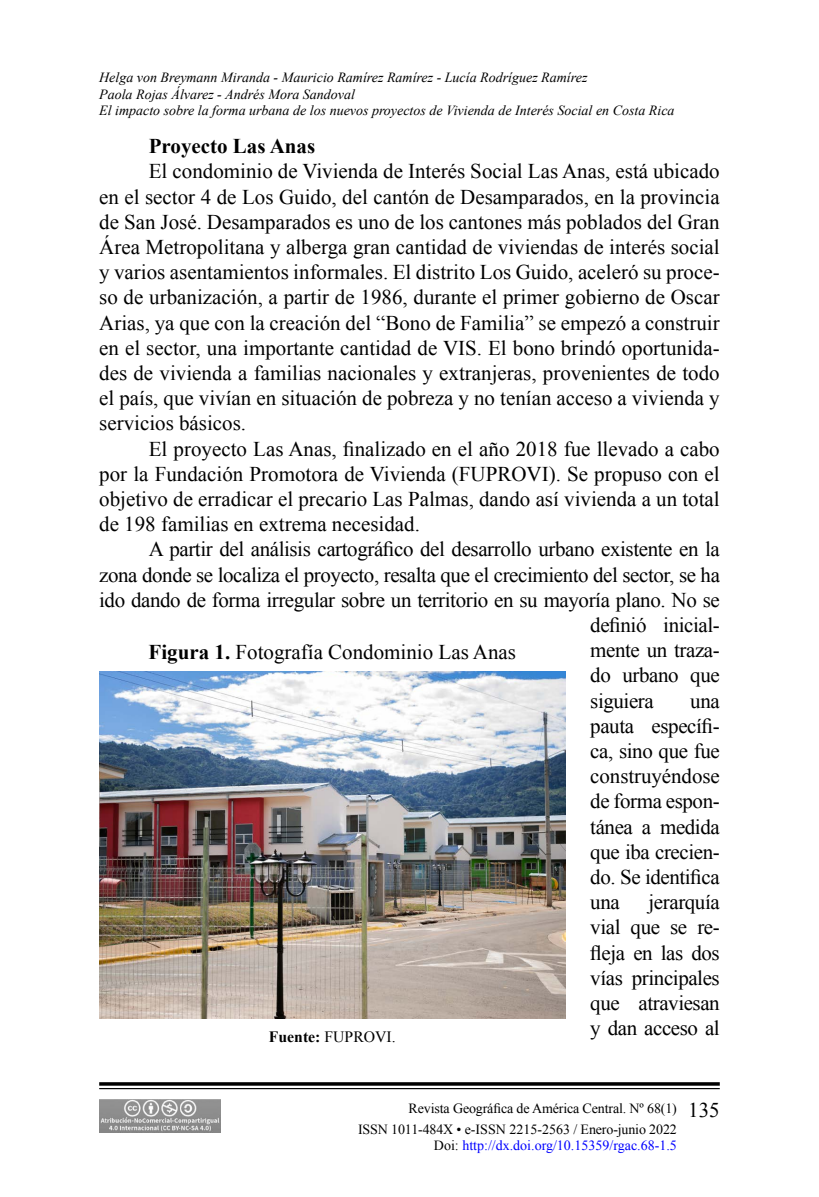
<style>
.page{position:relative;width:819px;height:1197px;background:#fff}
.page>*{position:absolute;margin:0;border:0;box-sizing:border-box;transform-origin:0 0}
.t1{font:21px/25.2px "Times New Roman";letter-spacing:-.02em;color:#000;text-align:justify}
.t2{font:21px "Times New Roman";color:#000}
.t3{font:700 21px "Times New Roman";color:#000}
.t4{font:15.75px "Times New Roman";color:#000}
.t5{font:italic 14px/16.8px "Times New Roman";color:#000}
.t6{font:14px/21px "Times New Roman";letter-spacing:-.01em;color:#000}
.t7{font:14px "Times New Roman";color:#00f}
.s1{font-weight:700}
.s2{font-size:21px}
.s3{color:#000}
</style>
<div class="page">
<svg style="left:99px;top:1082px;width:621px;height:4px;background:#1f1f1f"></svg>
<hr style="left:99px;top:1088px;width:621px;height:1px;background:#000">
<img style="left:99px;top:1099px;width:121px;height:34px">
<img style="left:99px;top:671px;width:466px;height:347px">
<p class="t5" style="left:99px;top:68px;width:577px">Helga von Breymann Miranda - Mauricio Ramírez Ramírez - Lucía Rodríguez Ramírez<br>Paola Rojas Álvarez - Andrés Mora Sandoval<br>El impacto sobre la forma urbana de los nuevos proyectos de Vivienda de Interés Social en Costa Rica</p>
<p class="t3" style="left:149px;top:132px;width:168px">Proyecto Las Anas</p>
<p class="t1" style="left:99px;top:158px;width:622px;text-indent:50px">El condominio de Vivienda de Interés Social Las Anas, está ubicado en el sector 4 de Los Guido, del cantón de Desamparados, en la provincia de San José. Desamparados es uno de los cantones más poblados del Gran Área Metropolitana y alberga gran cantidad de viviendas de interés social y varios asentamientos informales. El distrito Los Guido, aceleró su proce&shy;so de urbanización, a partir de 1986, durante el primer gobierno de Oscar Arias, ya que con la creación del “Bono de Familia” se empezó a construir en el sector, una importante cantidad de VIS. El bono brindó oportunida&shy;des de vivienda a familias nacionales y extranjeras, provenientes de todo el país, que vivían en situación de pobreza y no tenían acceso a vivienda y servicios básicos.</p>
<p class="t1" style="left:99px;top:436px;width:622px;text-indent:50px">El proyecto Las Anas, finalizado en el año 2018 fue llevado a cabo por la Fundación Promotora de Vivienda (FUPROVI). Se propuso con el objetivo de erradicar el precario Las Palmas, dando así vivienda a un total de 198 familias en extrema necesidad.</p>
<p class="t1" style="left:149px;top:536px;width:573px">A partir del análisis cartográfico del desarrollo urbano existente en la</p>
<p class="t1" style="left:99px;top:562px;width:622px">zona donde se localiza el proyecto, resalta que el crecimiento del sector, se ha</p>
<p class="t1" style="left:99px;top:587px;width:622px">ido dando de forma irregular sobre un territorio en su mayoría plano. No se</p>
<p class="t1" style="left:590px;top:612px;width:131px">definió inicial-</p>
<p class="t1" style="left:590px;top:637px;width:131px">mente un traza-</p>
<p class="t1" style="left:590px;top:662px;width:131px">do urbano que</p>
<p class="t1" style="left:590px;top:688px;width:65px">siguiera</p>
<p class="t2" style="left:149px;top:638px;width:369px"><span class="s1">Figura 1.</span> Fotografía Condominio Las Anas</p>
<p class="t1" style="left:590px;top:688px;width:131px;text-indent:100px">una pauta específi&shy;ca, sino que fue construyéndose de forma espon&shy;tánea a medida que iba crecien&shy;do. Se identifica una</p>
<p class="t1" style="left:590px;top:889px;width:131px;text-indent:58px">jerarquía vial que se re&shy;fleja en las dos vías principales que atraviesan y dan acceso al</p>
<p class="t4" style="left:269px;top:1026px;width:128px"><span class="s1">Fuente:</span> FUPROVI.</p>
<p class="t6" style="left:358px;top:1097px;width:363px;text-indent:51px">Revista Geográfica de América Central. Nº 68(1) <span class="s2">135<br></span>ISSN 1011-484X • e-ISSN 2215-2563 / Enero-junio 2022</p>
<p class="t7" style="left:434px;top:1136px;width:244px"><span class="s3">Doi:</span> http://dx.doi.org/10.15359/rgac.68-1.5</p>
</div>
